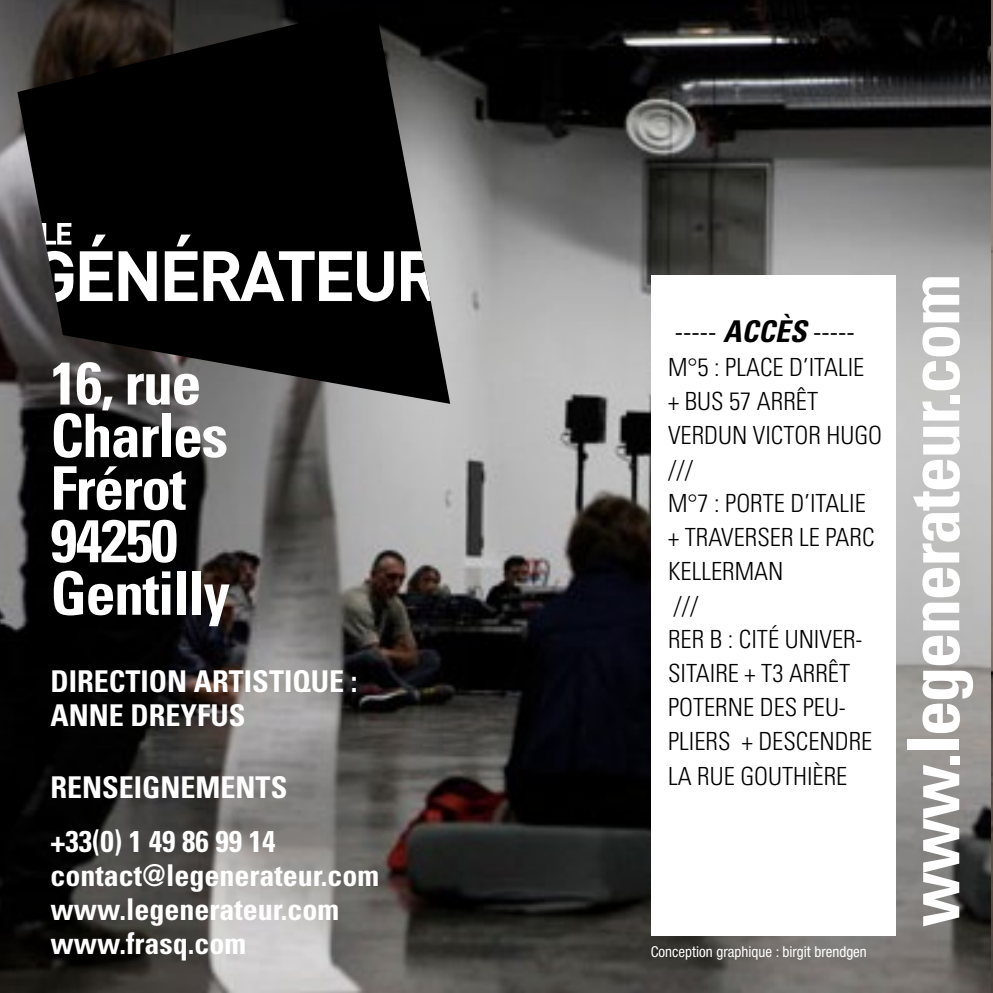
<style>
.page{position:relative;width:993px;height:993px;background:#fff}
.page>*{position:absolute;margin:0;border:0;box-sizing:border-box;transform-origin:0 0}
.t1{font:700 condensed 71.5px "Univers";letter-spacing:-.025em;color:#fff}
.t2{font:700 condensed 60px/52.5px "Univers";letter-spacing:-.025em;color:#fff}
.t3{font:700 condensed 30px/34px "Univers";color:#fff}
.t4{font:300 condensed 30px "Univers";color:#000}
.t5{font:300 condensed 25px/34px "Univers";color:#000}
.t6{font:condensed 15px "Helvetica Neue";color:#fff}
.s1{font-weight:700;font-style:italic}
</style>
<div class="page">
<img style="left:990px;top:0;width:2px;height:992px">
<img style="left:0;top:0;width:990px;height:992px">
<div style="left:650px;top:275px;width:244px;height:660px;background:#fff"></div>
<svg style="left:17px;top:5px;width:433px;height:398px;background:#1b1a1a"></svg>
<svg style="left:80px;top:234px;width:32px;height:67px"></svg>
<svg style="left:118px;top:251px;width:39px;height:50px"></svg>
<svg style="left:165px;top:234px;width:32px;height:67px"></svg>
<svg style="left:203px;top:251px;width:190px;height:50px"></svg>
<svg style="left:42px;top:223px;width:29px;height:21px"></svg>
<svg style="left:47px;top:251px;width:26px;height:16px"></svg>
<svg style="left:55px;top:273px;width:18px;height:29px"></svg>
<svg style="left:401px;top:251px;width:29px;height:50px"></svg>
<h2 class="t2" style="left:50px;top:356px;width:181px">16, rue<br>Charles<br>Frérot<br>94250<br>Gentilly</h2>
<p class="t3" style="left:50px;top:663px;width:308px">Direction Artistique :<br>Anne DREYFUS</p>
<p class="t3" style="left:50px;top:760px;width:238px;line-height:53.2px">Renseignements +33(0) 1 49 86 99 14</p>
<p class="t3" style="left:50px;top:857px;width:330px">contact@legenerateur.com www.legenerateur.com www.frasq.com</p>
<p class="t4" style="left:674px;top:313px;width:182px">----- <span class="s1">ACCÈS</span> -----</p>
<p class="t5" style="left:667px;top:350px;width:81px">M°5 : PLACE</p>
<p class="t5" style="left:667px;top:350px;width:215px;text-indent:121px">D’ITALIE<br>+ BUS 57 ARR ÊT<br>VERDUN VICTOR HUGO ///<br>M°7 : PORTE D’ITALIE<br>+ TRAVERSER</p>
<p class="t5" style="left:798px;top:520px;width:39px">LE PARC</p>
<p class="t5" style="left:667px;top:554px;width:129px">KELLERMAN<br>///<br>RER B : CITÉ UNIVER</p>
<p class="t5" style="left:855px;top:622px;width:8px">-</p>
<p class="t5" style="left:667px;top:656px;width:11px">SITAIRE</p>
<p class="t5" style="left:744px;top:656px;width:103px">+ T3 ARR ÊT</p>
<p class="t5" style="left:667px;top:690px;width:38px">POTERNE</p>
<p class="t5" style="left:759px;top:690px;width:88px">DES PEU-</p>
<p class="t5" style="left:667px;top:724px;width:11px">PLIERS</p>
<p class="t5" style="left:741px;top:724px;width:44px">+ DESCEN</p>
<p class="t5" style="left:834px;top:724px;width:26px">DRE</p>
<p class="t5" style="left:667px;top:758px;width:42px">LA RUE</p>
<p class="t5" style="left:740px;top:758px;width:39px">GOUTHI</p>
<p class="t5" style="left:812px;top:758px;width:23px">ÈRE</p>
<p class="t6" style="left:650px;top:942px;width:217px">Conception graphique : birgit brendgen</p>
<h1 class="t1" style="left:889px;top:926px;width:654px;rotate:-90deg">www.legenerateur.com</h1>
</div>
